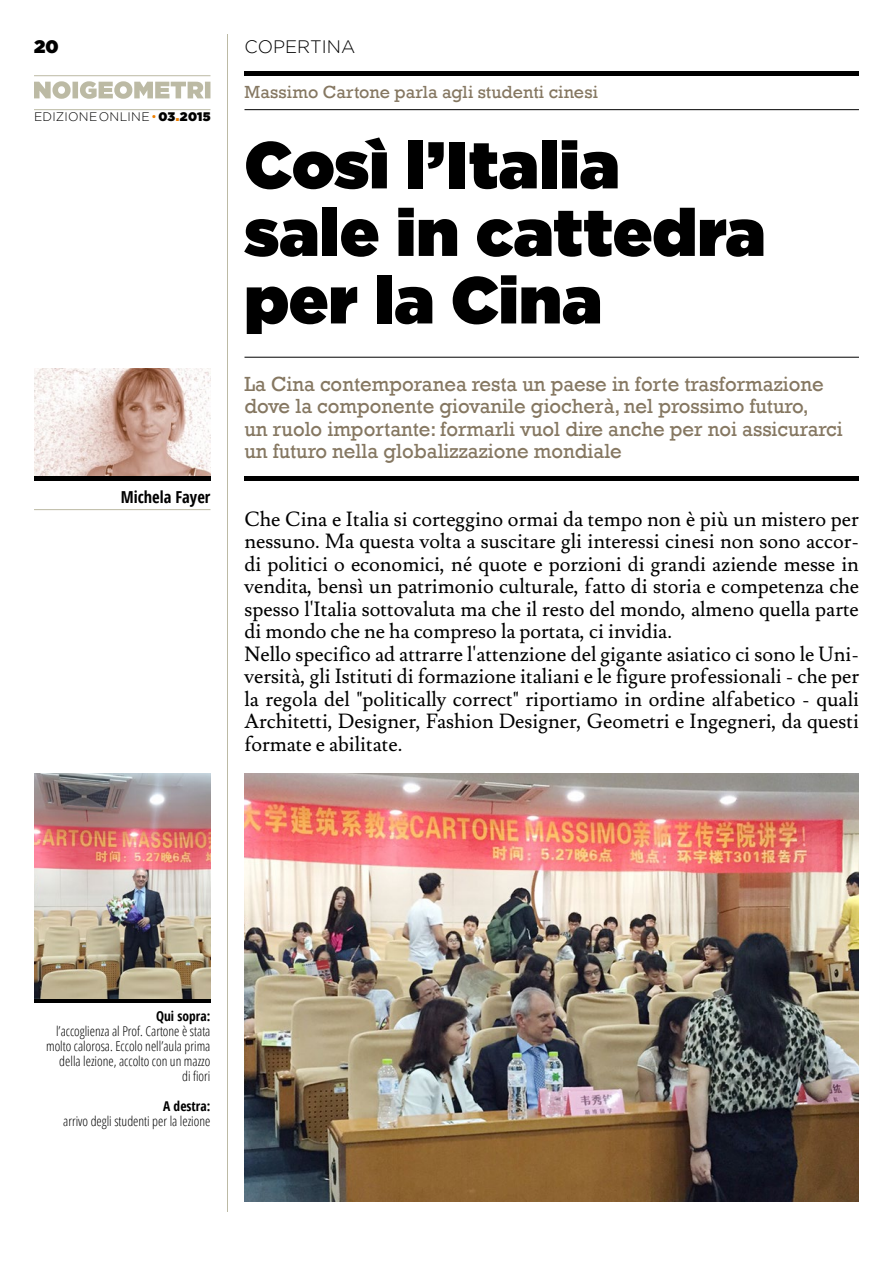
<style>
.page{position:relative;width:893px;height:1263px;background:#fff}
.page>*{position:absolute;margin:0;border:0;box-sizing:border-box;transform-origin:0 0}
.t1{font:66px/67.5px "Gotham Ultra";letter-spacing:.005em;color:#000}
.t2{font:21px/22.5px "Rockwell";color:#857761}
.t3{font:20.25px/22.5px "Lusitana";color:#000}
.t4{font:18px "Rockwell";letter-spacing:.005em;color:#857761}
.t5{font:300 18px "Gotham";color:#000}
.t6{font:18px "Gotham Ultra";color:#000}
.t7{font:700 condensed 16.5px "Open Sans";color:#000}
.t8{font:300 condensed 13.5px/15px "Open Sans";color:#000;text-align:right}
.t9{font:700 condensed 13.5px "Open Sans";color:#000}
.t10{font:300 12.3px "Gotham";letter-spacing:.025em;color:#000}
.s1{color:#ee7f00}
.s2{font-family:"Gotham Ultra";font-weight:400}
.s3{font-family:"Gotham Ultra";font-weight:400;color:#ee7f00}
</style>
<div class="page">
<svg style="left:34px;top:81px;width:176px;height:18px"></svg>
<hr style="left:34px;top:109px;width:176px;height:1px;background:#bcbaa4">
<hr style="left:34px;top:75px;width:176px;height:1px;background:#bcbaa4">
<hr style="left:227px;top:34px;width:1px;height:1178px;background:#bcbaa4">
<img style="left:34px;top:368px;width:176px;height:109px">
<hr style="left:244px;top:357px;width:615px;height:1px;background:#000">
<hr style="left:244px;top:72px;width:615px;height:4px;background:#000">
<hr style="left:244px;top:109px;width:615px;height:1px;background:#000">
<hr style="left:244px;top:477px;width:615px;height:4px;background:#000">
<img style="left:244px;top:773px;width:615px;height:428px">
<div style="left:34px;top:998px;width:176px;height:5px;background:#000"></div>
<hr style="left:34px;top:509px;width:176px;height:1px;background:#bcbaa4">
<hr style="left:34px;top:477px;width:176px;height:4px;background:#000">
<img style="left:34px;top:773px;width:176px;height:225px">
<p class="t6" style="left:34px;top:37px;width:26px">20</p>
<p class="t10" style="left:34px;top:110px;width:178px">EDIZIONE ONLINE <span class="s1">•</span><span class="s2">03</span><span class="s3">.</span><span class="s2">2015</span></p>
<p class="t7" style="left:121px;top:486px;width:91px">Michela Fayer</p>
<p class="t5" style="left:244px;top:37px;width:112px">COPERTINA</p>
<p class="t4" style="left:244px;top:82px;width:355px">Massimo Cartone parla agli studenti cinesi</p>
<h1 class="t1" style="left:244px;top:130px;width:522px">Così l’Italia sale in cattedra per la Cina</h1>
<p class="t2" style="left:244px;top:373px;width:600px">La Cina contemporanea resta un paese in forte trasformazione dove la componente giovanile giocherà, nel prossimo futuro,<br>un ruolo importante: formarli vuol dire anche per noi assicurarci un futuro nella globalizzazione mondiale</p>
<p class="t3" style="left:244px;top:509px;width:616px">Che Cina e Italia si corteggino ormai da tempo non è più un mistero per nessuno. Ma questa volta a suscitare gli interessi cinesi non sono accor&shy;di politici o economici, né quote e porzioni di grandi aziende messe in vendita, bensì un patrimonio culturale, fatto di storia e competenza che spesso l'Italia sottovaluta ma che il resto del mondo, almeno quella parte di mondo che ne ha compreso la portata, ci invidia.<br>Nello specifico ad attrarre l'attenzione del gigante asiatico ci sono le Uni&shy;versità, gli Istituti di formazione italiani e le figure professionali - che per la regola del "politically correct" riportiamo in ordine alfabetico - quali Architetti, Designer, Fashion Designer, Geometri e Ingegneri, da questi formate e abilitate.</p>
<p class="t9" style="left:156px;top:1007px;width:56px">Qui sopra:</p>
<p class="t8" style="left:46px;top:1023px;width:166px">l’accoglienza al Prof. Cartone è stata molto calorosa. Eccolo nell’aula prima della lezione, accolto con un mazzo<br>di fiori</p>
<p class="t9" style="left:163px;top:1097px;width:49px">A destra:</p>
<p class="t8" style="left:63px;top:1113px;width:149px">arrivo degli studenti per la lezione</p>
</div>
